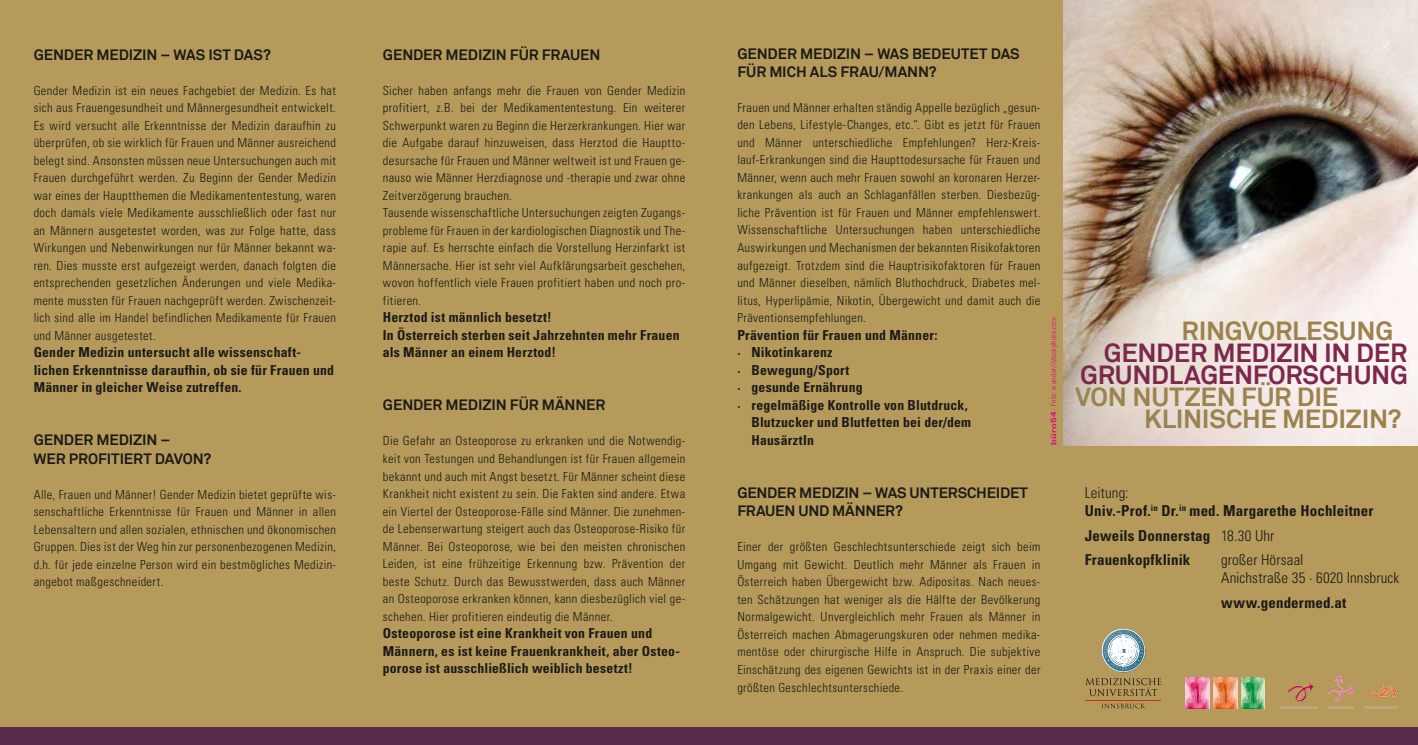
<style>
.page{position:relative;width:1418px;height:745px;background:#fff}
.page>*{position:absolute;margin:0;border:0;box-sizing:border-box;transform-origin:0 0}
.t1{font:700 26.12px "Akkurat";letter-spacing:-.01em;color:#9b834e}
.t2{font:700 26.12px "Akkurat";letter-spacing:-.01em;color:#7c284d}
.t3{font:700 15px "Akkurat";letter-spacing:-.01em;color:#1a1a18}
.t4{font:700 condensed 15px/18px "Univers";letter-spacing:.01em;color:#1a1a18}
.t5{font:300 condensed 15px/18px "Univers";letter-spacing:.005em;color:#1a1a18}
.t6{font:700 condensed 13.75px/17.5px "Univers";letter-spacing:.015em;color:#1a1a18}
.t7{font:300 condensed 12.5px/17.5px "Univers";letter-spacing:.03em;color:#1a1a18;text-align:justify}
.t8{font:300 condensed 7.5px "Univers";letter-spacing:.04em;color:#e5007d}
.s1{font-weight:700;font-stretch:expanded}
.s2{font-weight:300}
</style>
<div class="page">
<div style="left:0;top:0;width:1417px;height:744px;background:#b69a5b"></div>
<img style="left:1063px;top:0;width:354px;height:445px">
<div style="left:0;top:726px;width:1417px;height:18px;background:#5b2b4f"></div>
<img style="left:1280px;top:676px;width:116px;height:32px">
<img style="left:1241px;top:677px;width:23px;height:31px">
<img style="left:1213px;top:677px;width:23px;height:31px">
<img style="left:1185px;top:677px;width:24px;height:31px">
<svg style="left:1101px;top:628px;width:44px;height:44px"></svg>
<svg style="left:1101px;top:628px;width:44px;height:43px"></svg>
<svg style="left:1102px;top:628px;width:42px;height:43px"></svg>
<svg style="left:1102px;top:629px;width:42px;height:42px"></svg>
<svg style="left:1103px;top:630px;width:40px;height:39px;background:#acc0c1"></svg>
<svg style="left:1102px;top:703px;width:43px;height:5px"></svg>
<svg style="left:1086px;top:678px;width:75px;height:17px"></svg>
<hr style="left:1085px;top:699px;width:76px;height:1px;background:#d2291b">
<p class="t3" style="left:34px;top:45px;width:239px">GENDER MEDIZIN – WAS IST DAS?</p>
<p class="t7" style="left:34px;top:81px;width:304px">Gender Medizin ist ein neues Fachgebiet der Medizin. Es hat sich aus Frauengesundheit und Männergesundheit entwickelt.<br>Es wird versucht alle Erkenntnisse der Medizin daraufhin zu überprüfen, ob sie wirklich für Frauen und Männer ausreichend belegt sind. Ansonsten müssen neue Untersuchungen auch mit Frauen durchgeführt werden. Zu Beginn der Gender Medizin war eines der Hauptthemen die Medikamententestung, waren doch damals viele Medikamente ausschließlich oder fast nur an Männern ausgetestet worden, was zur Folge hatte, dass Wirkungen und Nebenwirkungen nur für Männer bekannt wa&shy;ren. Dies musste erst aufgezeigt werden, danach folgten die entsprechenden gesetzlichen Änderungen und viele Medika&shy;mente mussten für Frauen nachgeprüft werden. Zwischenzeit&shy;lich sind alle im Handel befindlichen Medikamente für Frauen und Männer ausgetestet.</p>
<p class="t6" style="left:34px;top:343px;width:302px">Gender Medizin untersucht alle wissenschaft&shy;lichen Erkenntnisse daraufhin, ob sie für Frauen und<br>Männer in gleicher Weise zutreffen.</p>
<p class="t3" style="left:34px;top:430px;width:21px">GENDER</p>
<p class="t3" style="left:96px;top:430px;width:22px">MEDIZIN</p>
<p class="t3" style="left:161px;top:430px;width:11px">–</p>
<p class="t3" style="left:34px;top:448px;width:82px">WER PROFITIERT</p>
<p class="t3" style="left:155px;top:448px;width:58px">DAVON?</p>
<p class="t7" style="left:34px;top:485px;width:304px">Alle, Frauen und Männer! Gender Medizin bietet geprüfte wis&shy;senschaftliche Erkenntnisse für Frauen und Männer in allen Lebensaltern und allen sozialen, ethnischen und ökonomischen Gruppen. Dies ist der Weg hin zur personenbezogenen Medizin, d.h. für jede einzelne Person wird ein bestmögliches Medizin&shy;angebot maßgeschneidert.</p>
<p class="t3" style="left:383px;top:45px;width:21px">GENDER</p>
<p class="t3" style="left:445px;top:45px;width:22px">MEDIZIN</p>
<p class="t3" style="left:510px;top:45px;width:43px">FÜR FRA</p>
<p class="t3" style="left:570px;top:45px;width:21px">UEN</p>
<p class="t7" style="left:383px;top:81px;width:304px;text-align:left">Sicher haben anfangs mehr die Frauen von Gender Medizin profitiert, z.B. bei der Medikamententestung. Ein weiterer Schwerpunkt waren zu Beginn die Herzerkrankungen. Hier war die Aufgabe darauf hinzuweisen, dass Herztod die Hauptto&shy;desursache für Frauen und Männer weltweit ist und Frauen ge&shy;nauso wie Männer Herzdiagnose und -therapie und zwar ohne Zeitverzögerung brauchen.<br>Tausende wissenschaftliche Untersuchungen zeigten Zugangs&shy;probleme für Frauen in der kardiologischen Diagnostik und The&shy;rapie auf. Es herrschte einfach die Vorstellung Herzinfarkt ist Männersache. Hier ist sehr viel Aufklärungsarbeit geschehen, wovon hoffentlich viele Frauen profitiert haben und noch pro&shy;fitieren.</p>
<p class="t6" style="left:383px;top:308px;width:298px">Herztod ist männlich besetzt!<br>In Österreich sterben seit Jahrzehnten mehr Frauen als Männer an einem Herztod!</p>
<p class="t3" style="left:383px;top:395px;width:21px">GENDER</p>
<p class="t3" style="left:445px;top:395px;width:22px">MEDIZIN</p>
<p class="t3" style="left:510px;top:395px;width:66px">FÜR MÄNNER</p>
<p class="t7" style="left:383px;top:432px;width:304px">Die Gefahr an Osteoporose zu erkranken und die Notwendig&shy;keit von Testungen und Behandlungen ist für Frauen allgemein bekannt und auch mit Angst besetzt. Für Männer scheint diese Krankheit nicht existent zu sein. Die Fakten sind andere. Etwa ein Viertel der Osteoporose-Fälle sind Männer. Die zunehmen&shy;de Lebenserwartung steigert auch das Osteoporose-Risiko für Männer. Bei Osteoporose, wie bei den meisten chronischen Leiden, ist eine frühzeitige Erkennung bzw. Prävention der beste Schutz. Durch das Bewusstwerden, dass auch Männer an Osteoporose erkranken können, kann diesbezüglich viel ge&shy;schehen. Hier profitieren eindeutig die Männer.</p>
<p class="t6" style="left:383px;top:624px;width:299px">Osteoporose ist eine Krankheit von Frauen und<br>Männern, es ist keine Frauenkrankheit, aber Osteo&shy;porose ist ausschließlich weiblich besetzt!</p>
<p class="t3" style="left:737px;top:44px;width:21px">GENDER</p>
<p class="t3" style="left:800px;top:44px;width:22px">MEDIZIN</p>
<p class="t3" style="left:864px;top:44px;width:68px">– WAS BEDE</p>
<p class="t3" style="left:950px;top:44px;width:21px">UTET</p>
<p class="t3" style="left:990px;top:44px;width:11px">DAS</p>
<p class="t3" style="left:737px;top:62px;width:114px">FÜR MICH ALS FRA</p>
<p class="t3" style="left:868px;top:62px;width:40px">U/MANN</p>
<p class="t3" style="left:928px;top:62px;width:9px">?</p>
<p class="t7" style="left:737px;top:98px;width:304px">Frauen und Männer erhalten ständig Appelle bezüglich „gesun&shy;den Lebens, Lifestyle-Changes, etc.“. Gibt es jetzt für Frauen und Männer unterschiedliche Empfehlungen? Herz-Kreis&shy;lauf-Erkrankungen sind die Haupttodesursache für Frauen und Männer, wenn auch mehr Frauen sowohl an koronaren Herzer&shy;krankungen als auch an Schlaganfällen sterben. Diesbezüg&shy;liche Prävention ist für Frauen und Männer empfehlenswert.<br>Wissenschaftliche Untersuchungen haben unterschiedliche Auswirkungen und Mechanismen der bekannten Risikofaktoren aufgezeigt. Trotzdem sind die Hauptrisikofaktoren für Frauen und Männer dieselben, nämlich Bluthochdruck, Diabetes mel&shy;litus, Hyperlipämie, Nikotin, Übergewicht und damit auch die Präventionsempfehlungen.</p>
<p class="t6" style="left:737px;top:325px;width:202px">Prävention für Frauen und Männer:</p>
<p class="t6" style="left:737px;top:343px;width:97px">· Nikotinkarenz</p>
<p class="t6" style="left:737px;top:360px;width:113px">· Bewegung/Sport</p>
<p class="t6" style="left:737px;top:378px;width:127px">· gesunde Ernährung</p>
<p class="t6" style="left:737px;top:395px;width:232px">· regelmäßige Kontrolle von Blutdruck,</p>
<p class="t6" style="left:751px;top:413px;width:221px">Blutzucker und Blutfetten bei der/dem</p>
<p class="t6" style="left:751px;top:430px;width:64px">HausärztIn</p>
<p class="t8" style="left:1049px;top:445px;width:130px;rotate:-90deg"><span class="s1">büro54</span> · Foto: xrender/istockphoto.com</p>
<p class="t3" style="left:737px;top:483px;width:21px">GENDER</p>
<p class="t3" style="left:799px;top:483px;width:22px">MEDIZIN</p>
<p class="t3" style="left:862px;top:483px;width:68px">– WAS UNTERS</p>
<p class="t3" style="left:967px;top:483px;width:29px">CHEIDET</p>
<p class="t3" style="left:737px;top:501px;width:11px">FRA</p>
<p class="t3" style="left:765px;top:501px;width:101px">UEN UND MÄNNER</p>
<p class="t3" style="left:895px;top:501px;width:9px">?</p>
<p class="t7" style="left:737px;top:537px;width:304px">Einer der größten Geschlechtsunterschiede zeigt sich beim Umgang mit Gewicht. Deutlich mehr Männer als Frauen in Österreich haben Übergewicht bzw. Adipositas. Nach neues&shy;ten Schätzungen hat weniger als die Hälfte der Bevölkerung Normalgewicht. Unvergleichlich mehr Frauen als Männer in Österreich machen Abmagerungskuren oder nehmen medika&shy;mentöse oder chirurgische Hilfe in Anspruch. Die subjektive Einschätzung des eigenen Gewichts ist in der Praxis einer der größten Geschlechtsunterschiede.</p>
<h1 class="t1" style="left:1181px;top:314px;width:213px">RINGVORLESUNG</h1>
<h1 class="t2" style="left:1080px;top:358px;width:122px">GRUNDLAGEN</h1>
<h1 class="t2" style="left:1252px;top:358px;width:136px">FORSCHUNG</h1>
<h1 class="t2" style="left:1103px;top:336px;width:36px">GENDER</h1>
<h1 class="t2" style="left:1212px;top:336px;width:37px">MEDIZIN</h1>
<h1 class="t2" style="left:1324px;top:336px;width:49px">IN DER</h1>
<h1 class="t1" style="left:1075px;top:380px;width:112px">VON NUTZEN</h1>
<h1 class="t1" style="left:1241px;top:380px;width:70px">FÜR DIE</h1>
<h1 class="t1" style="left:1144px;top:402px;width:45px">KLINIS</h1>
<h1 class="t1" style="left:1225px;top:402px;width:93px">CHE MEDIZIN</h1>
<h1 class="t1" style="left:1387px;top:402px;width:15px">?</h1>
<p class="t4" style="left:1084px;top:483px;width:290px"><span class="s2">Leitung:<br></span>Univ.-Prof.<sup>in</sup> Dr.<sup>in</sup> med. Margarethe Hochleitner</p>
<p class="t4" style="left:1084px;top:523px;width:191px;line-height:24.2px">Jeweils Donnerstag <span class="s2">18.30 Uhr<br></span>Frauenkopfklinik</p>
<p class="t5" style="left:1220px;top:550px;width:180px">großer Hörsaal<br>Anichstraße 35 · 6020 Innsbruck</p>
<p class="t4" style="left:1220px;top:593px;width:127px">www.gendermed.at</p>
</div>
